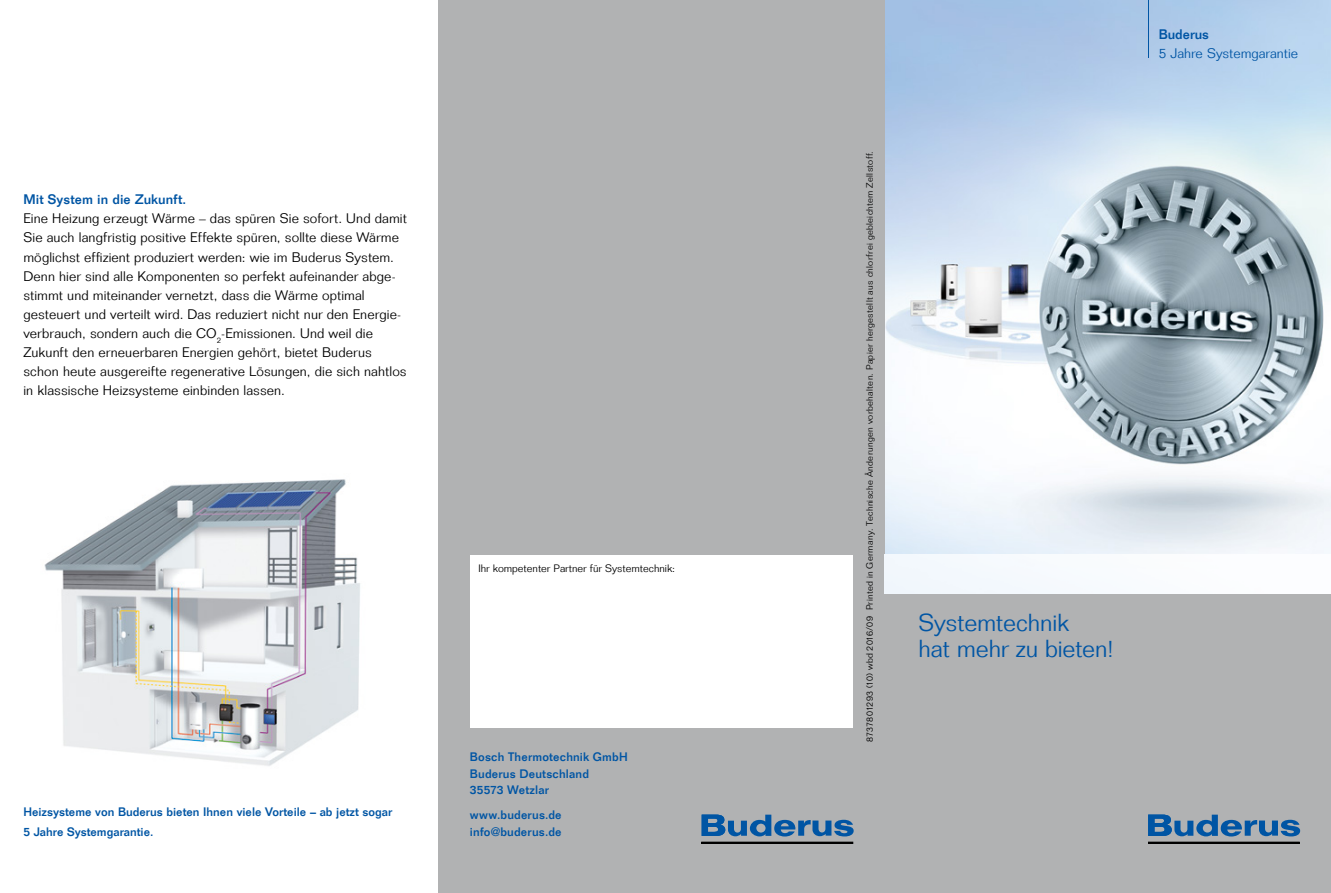
<style>
.page{position:relative;width:1331px;height:893px;background:#fff}
.page>*{position:absolute;margin:0;border:0;box-sizing:border-box;transform-origin:0 0}
.t1{font:300 24px/26.4px "Folio LT";letter-spacing:-.01em;color:#0055a4}
.t2{font:300 13.5px/19.2px "Folio LT";letter-spacing:.01em;color:#000}
.t3{font:500 13.5px "Folio LT";letter-spacing:.01em;color:#0055a4}
.t4{font:300 13.5px "Folio LT";color:#0055a4}
.t5{font:500 12px/16.5px "Folio LT";color:#0055a4}
.t6{font:300 10.5px "Folio LT";color:#000}
.t7{font:300 9px "Folio LT";letter-spacing:.03em;color:#000}
</style>
<div class="page">
<img style="left:884px;top:0;width:447px;height:555px">
<div style="left:879px;top:593px;width:452px;height:300px;background:#b1b2b3"></div>
<div style="left:438px;top:0;width:446px;height:893px;background:#b1b2b3"></div>
<img style="left:44px;top:479px;width:316px;height:287px">
<div style="left:1148px;top:842px;width:151px;height:2px;border:1px solid #000"></div>
<svg style="left:1148px;top:815px;width:152px;height:21px"></svg>
<div style="left:702px;top:842px;width:151px;height:2px;border:1px solid #000"></div>
<svg style="left:702px;top:815px;width:152px;height:21px"></svg>
<hr style="left:1148px;top:0;width:1px;height:58px;background:#0055a4">
<div style="left:470px;top:555px;width:383px;height:172px;background:#fff"></div>
<p class="t3" style="left:23px;top:191px;width:164px">Mit System in die Zukunft.</p>
<p class="t2" style="left:23px;top:209px;width:385px">Eine Heizung erzeugt Wärme – das spüren Sie sofort. Und damit Sie auch langfristig positive Effekte spüren, sollte diese Wärme möglichst effizient produziert werden: wie im Buderus System.<br>Denn hier sind alle Komponenten so perfekt aufeinander abge&shy;stimmt und miteinander vernetzt, dass die Wärme optimal gesteuert und verteilt wird. Das reduziert nicht nur den Energie&shy;verbrauch, sondern auch die CO<sub>2</sub>-Emissionen. Und weil die Zukunft den erneuerbaren Energien gehört, bietet Buderus schon heute ausgereifte regenerative Lösungen, die sich nahtlos in klassische Heizsysteme einbinden lassen.</p>
<p class="t6" style="left:478px;top:562px;width:198px">Ihr kompetenter Partner für Systemtechnik:</p>
<p class="t5" style="left:23px;top:803px;width:371px;line-height:19.2px">Heizsysteme von Buderus bieten Ihnen viele Vorteile – ab jetzt sogar<br>5 Jahre Systemgarantie.</p>
<p class="t5" style="left:470px;top:749px;width:159px">Bosch Thermotechnik GmbH<br>Buderus Deutschland<br>35573 Wetzlar</p>
<p class="t5" style="left:470px;top:807px;width:93px">www.buderus.de info@buderus.de</p>
<p class="t7" style="left:864px;top:742px;width:592px;rotate:-90deg">8737801293 (10) wbd 2016/09 Printed in Germany. Technische Änderungen vorbehalten. Papier hergestellt aus chlorfrei gebleichtem Zellstoff.</p>
<h1 class="t1" style="left:918px;top:609px;width:197px">Systemtechnik<br>hat mehr zu bieten!</h1>
<p class="t3" style="left:1159px;top:26px;width:52px">Buderus</p>
<p class="t4" style="left:1159px;top:45px;width:141px">5 Jahre Systemgarantie</p>
</div>
